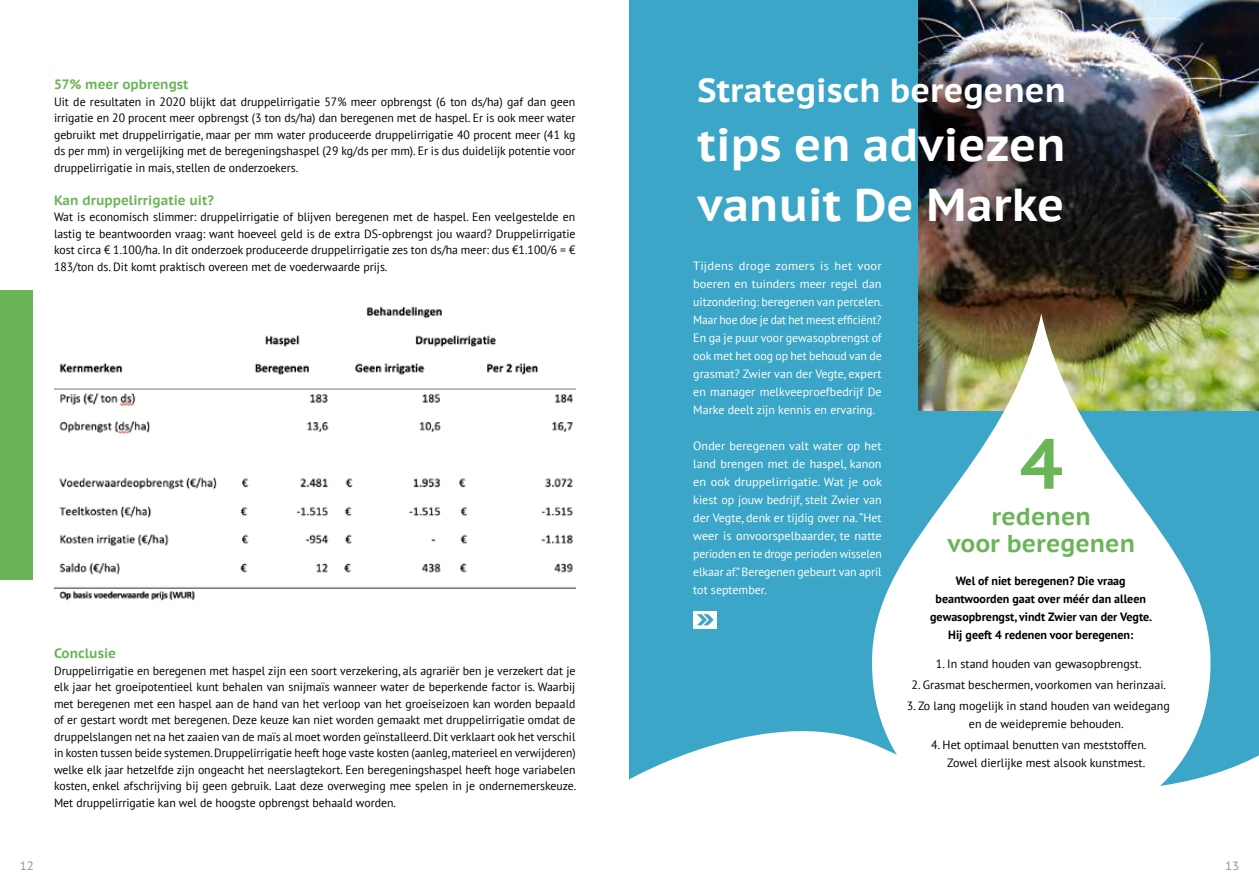
<style>
.page{position:relative;width:1259px;height:893px;background:#fff}
.page>*{position:absolute;margin:0;border:0;box-sizing:border-box;transform-origin:0 0}
.t1{font:700 70.65px "PT Sans Caption";color:#69b557}
.t2{font:700 46.05px/60.4px "PT Sans Caption";color:#fff}
.t3{font:700 33.3px "PT Sans Caption";color:#fff}
.t4{font:700 24.3px/26.4px "PT Sans Caption";color:#69b557;text-align:center}
.t5{font:700 13.5px "PT Sans Caption";color:#69b557}
.t6{font:12px/16.5px "PT Sans";color:#000;text-align:justify}
.t7{font:12px/18px "PT Sans";color:#fff;text-align:justify;scale:1.04 1}
.t8{font:12px/18px "PT Sans";color:#fff;text-align:justify}
.t9{font:700 12px/18px "PT Sans";color:#000;text-align:center}
.t10{font:12px "PT Sans Caption";color:#9d9d9c}
</style>
<div class="page">
<div style="left:629px;top:0;width:630px;height:813px;background:#3ba6c7"></div>
<img style="left:918px;top:0;width:341px;height:410px">
<svg style="left:629px;top:731px;width:630px;height:82px;fill:#fff"></svg>
<svg style="left:866px;top:313px;width:350px;height:500px;fill:#fff"></svg>
<img style="left:54px;top:306px;width:521px;height:295px">
<div style="left:693px;top:611px;width:24px;height:17px;background:#fff"></div>
<svg style="left:697px;top:614px;width:16px;height:11px"></svg>
<div style="left:0;top:290px;width:32px;height:278px;background:#69b557"></div>
<div style="left:0;top:302px;width:33px;height:278px;background:#69b557"></div>
<p class="t5" style="left:54px;top:75px;width:136px">57% meer opbrengst</p>
<p class="t6" style="left:54px;top:93px;width:523px">Uit de resultaten in 2020 blijkt dat druppelirrigatie 57% meer opbrengst (6 ton ds/ha) gaf dan geen irrigatie en 20 procent meer opbrengst (3 ton ds/ha) dan beregenen met de haspel. Er is ook meer water gebruikt met druppelirrigatie, maar per mm water produceerde druppelirrigatie 40 procent meer (41 kg ds per mm) in vergelijking met de beregeningshaspel (29 kg/ds per mm). Er is dus duidelijk potentie voor druppelirrigatie in mais, stellen de onderzoekers.</p>
<p class="t5" style="left:54px;top:191px;width:161px">Kan druppelirrigatie uit?</p>
<p class="t6" style="left:54px;top:208px;width:523px">Wat is economisch slimmer: druppelirrigatie of blijven beregenen met de haspel. Een veelgestelde en lastig te beantwoorden vraag: want hoeveel geld is de extra DS-opbrengst jou waard? Druppelirrigatie kost circa € 1.100/ha. In dit onderzoek produceerde druppelirrigatie zes ton ds/ha meer: dus €1.100/6 = € 183/ton ds. Dit komt praktisch overeen met de voederwaarde prijs.</p>
<p class="t5" style="left:54px;top:645px;width:64px">Conclusie</p>
<p class="t6" style="left:54px;top:662px;width:524px">Druppelirrigatie en beregenen met haspel zijn een soort verzekering, als agrariër ben je verzekert dat je elk jaar het groeipotentieel kunt behalen van snijmaïs wanneer water de beperkende factor is. Waarbij met beregenen met een haspel aan de hand van het verloop van het groeiseizoen kan worden bepaald of er gestart wordt met beregenen. Deze keuze kan niet worden gemaakt met druppelirrigatie omdat de druppelslangen net na het zaaien van de maïs al moet worden geïnstalleerd. Dit verklaart ook het verschil in kosten tussen beide systemen. Druppelirrigatie heeft hoge vaste kosten (aanleg, materieel en verwijderen) welke elk jaar hetzelfde zijn ongeacht het neerslagtekort. Een beregeningshaspel heeft hoge variabelen kosten, enkel afschrijving bij geen gebruik. Laat deze overweging mee spelen in je ondernemerskeuze.<br>Met druppelirrigatie kan wel de hoogste opbrengst behaald worden.</p>
<h3 class="t3" style="left:697px;top:68px;width:370px">Strategisch beregenen</h3>
<h2 class="t2" style="left:697px;top:114px;width:370px">tips en adviezen vanuit De Marke</h2>
<p class="t7" style="left:693px;top:257px;width:184px">Tijdens droge zomers is het voor boeren en tuinders meer regel dan uitzondering: beregenen van percelen.<br>Maar hoe doe je dat het meest efficiënt?<br>En ga je puur voor gewasopbrengst of ook met het oog op het behoud van de grasmat? Zwier van der Vegte, expert en manager melkveeproefbedrijf De Marke deelt zijn kennis en ervaring.</p>
<p class="t8" style="left:693px;top:437px;width:190px">Onder beregenen valt water op het land brengen met de haspel, kanon en ook druppelirrigatie. Wat je ook kiest op jouw bedrijf, stelt Zwier van der Vegte, denk er tijdig over na. “Het weer is onvoorspelbaarder, te natte perioden en te droge perioden wisselen elkaar af.” Beregenen gebeurt van april tot september.</p>
<h1 class="t1" style="left:1020px;top:417px;width:43px">4</h1>
<h3 class="t4" style="left:947px;top:503px;width:189px">redenen<br>voor beregenen</h3>
<p class="t9" style="left:930px;top:571px;width:223px">Wel of niet beregenen? Die vraag beantwoorden gaat over méér dan alleen gewasopbrengst, vindt Zwier van der Vegte.<br>Hij geeft 4 redenen voor beregenen:</p>
<p class="t6" style="left:936px;top:656px;width:207px">1. In stand houden van gewasopbrengst.</p>
<p class="t6" style="left:911px;top:677px;width:256px">2. Grasmat beschermen, voorkomen van herinzaai.</p>
<p class="t6" style="left:969px;top:697px;width:202px;line-height:18px;text-indent:-62px">3. Zo lang mogelijk in stand houden van weidegang en de weidepremie behouden.</p>
<p class="t6" style="left:931px;top:736px;width:217px;line-height:18px;text-align:right">4. Het optimaal benutten van meststoffen.<br>Zowel dierlijke mest alsook kunstmest.</p>
<p class="t10" style="left:20px;top:858px;width:16px">12</p>
<p class="t10" style="left:1225px;top:858px;width:16px">13</p>
</div>
